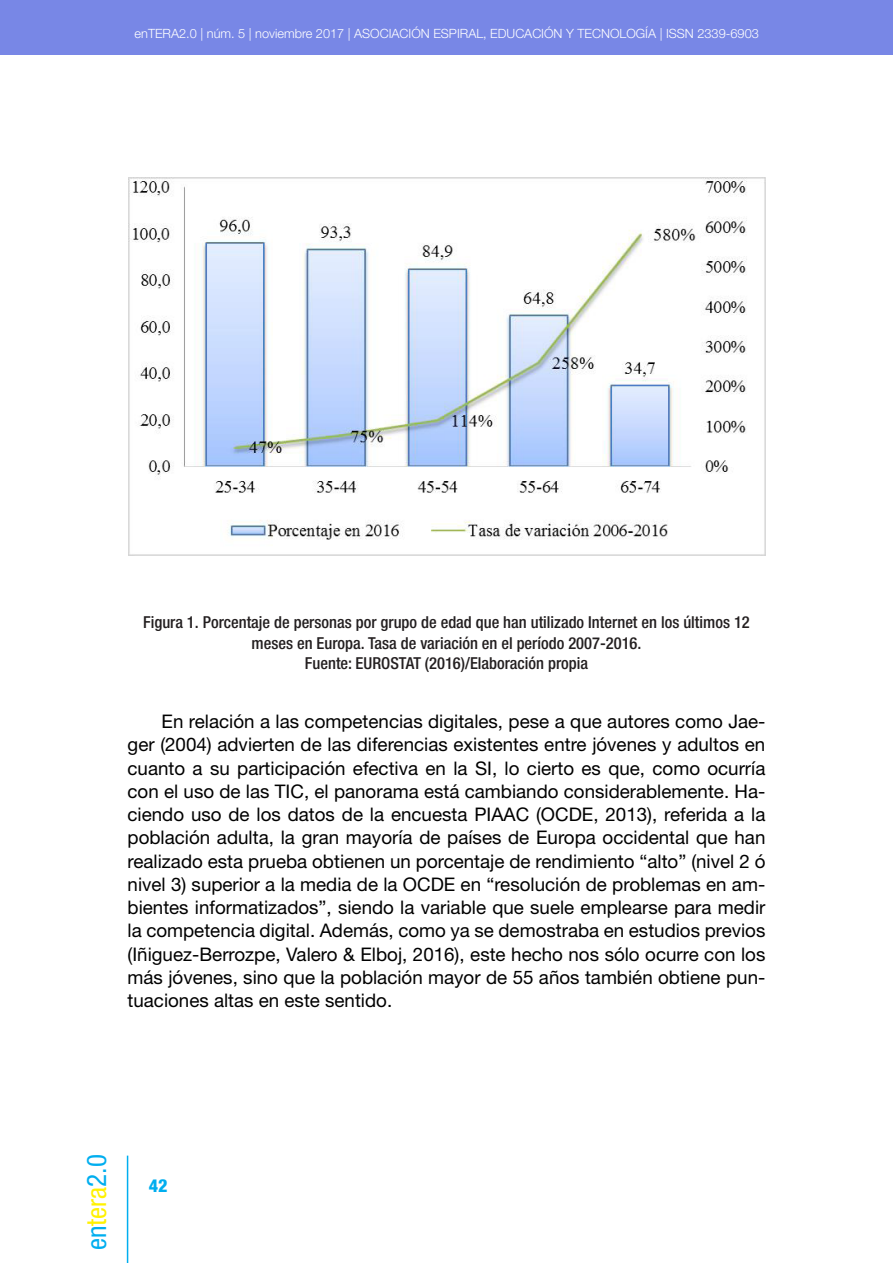
<style>
.page{position:relative;width:893px;height:1263px;background:#fff}
.page>*{position:absolute;margin:0;border:0;box-sizing:border-box;transform-origin:0 0}
.t1{font:condensed 27px "Helvetica Neue LT Std";color:#00aeef}
.t2{font:18.75px/23.2px "Helvetica Neue LT Std";color:#000;text-align:justify}
.t3{font:800 condensed 18px "Helvetica Neue LT Std";color:#00aeef}
.t4{font:500 condensed 16.5px/20.2px "Helvetica Neue LT Std";color:#231f20;text-align:center}
.t5{font:300 12.75px "Helvetica Neue LT Std";color:#fff}
.s1{color:#fff101}
</style>
<div class="page">
<hr style="left:127px;top:1155px;width:1px;height:108px;background:#00aeef">
<hr style="left:892px;top:0;width:1px;height:55px;background:#7887e6">
<div style="left:0;top:0;width:892px;height:55px;background:#7887e6"></div>
<img style="left:128px;top:178px;width:637px;height:378px">
<p class="t5" style="left:135px;top:26px;width:626px">enTERA2.0 | núm. 5 | noviembre 2017 | ASOCIACIÓN ESPIRAL, EDUCACIÓN Y TECNOLOGÍA | ISSN 2339-6903</p>
<p class="t4" style="left:143px;top:612px;width:608px">Figura 1. Porcentaje de personas por grupo de edad que han utilizado Internet en los últimos 12 meses en Europa. Tasa de variación en el período 2007-2016.<br>Fuente: EUROSTAT (2016)/Elaboración propia</p>
<p class="t2" style="left:128px;top:710px;width:639px;text-indent:34px">En relación a las competencias digitales, pese a que autores como Jae&shy;ger (2004) advierten de las diferencias existentes entre jóvenes y adultos en cuanto a su participación efectiva en la SI, lo cierto es que, como ocurría con el uso de las TIC, el panorama está cambiando considerablemente. Ha&shy;ciendo uso de los datos de la encuesta PIAAC (OCDE, 2013), referida a la población adulta, la gran mayoría de países de Europa occidental que han realizado esta prueba obtienen un porcentaje de rendimiento “alto” (nivel 2 ó nivel 3) superior a la media de la OCDE en “resolución de problemas en am&shy;bientes informatizados”, siendo la variable que suele emplearse para medir la competencia digital. Además, como ya se demostraba en estudios previos (Iñiguez-Berrozpe, Valero &amp; Elboj, 2016), este hecho nos sólo ocurre con los más jóvenes, sino que la población mayor de 55 años también obtiene pun&shy;tuaciones altas en este sentido.</p>
<h1 class="t1" style="left:81px;top:1250px;width:97px;rotate:-90deg">en<span class="s1">tera</span>2.0</h1>
<p class="t3" style="left:149px;top:1174px;width:20px">42</p>
</div>
